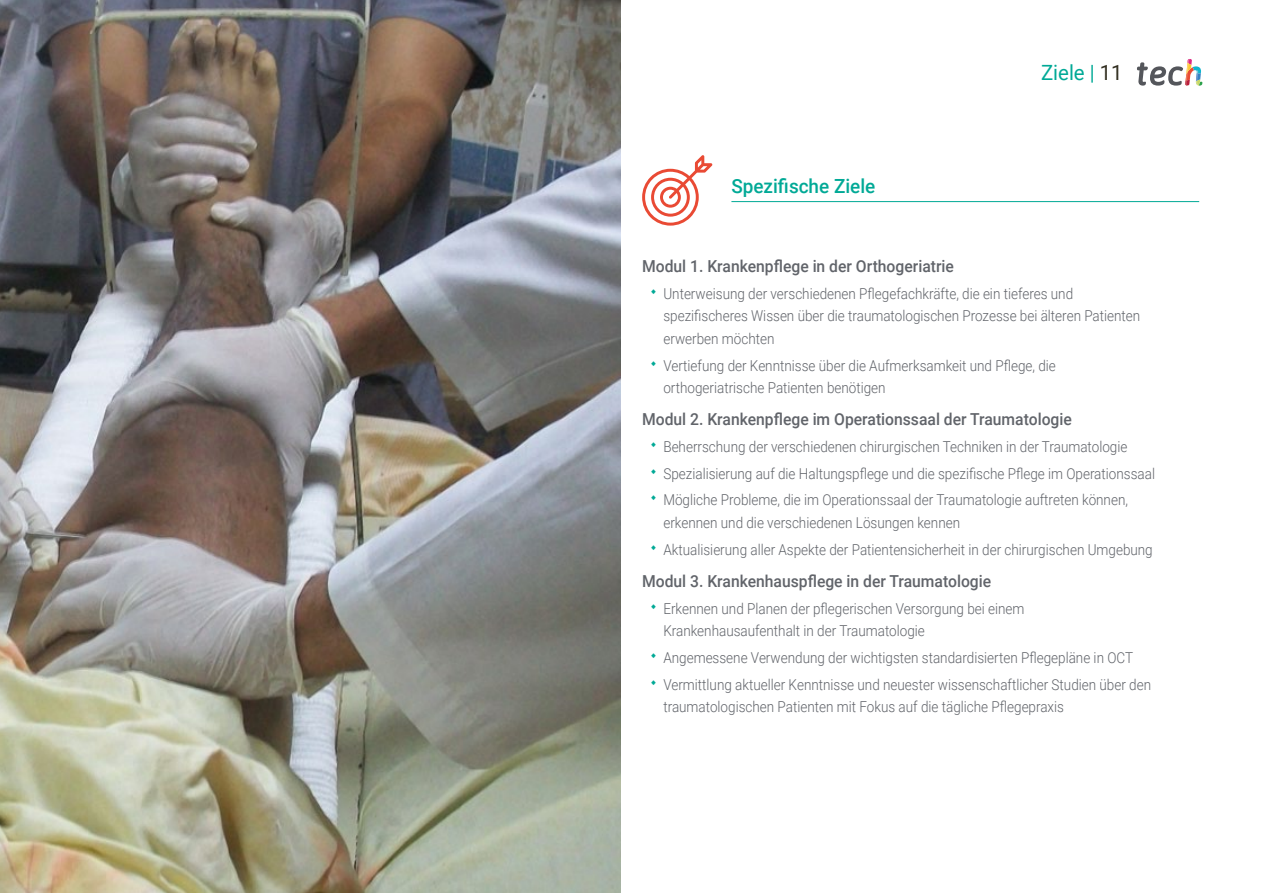
<style>
.page{position:relative;width:1263px;height:893px;background:#fff}
.page>*{position:absolute;margin:0;border:0;box-sizing:border-box;transform-origin:0 0}
.t1{font:21px "Roboto";color:#00a996}
.t2{font:500 19.5px "Roboto";color:#00a996}
.t3{font:500 16.5px "Roboto";color:#61646a;scale:.95 1}
.t4{font:300 15px/22.5px "Roboto";color:#61646a;scale:.9 1}
.s1{color:#312e20}
</style>
<div class="page">
<img style="left:0;top:0;width:621px;height:893px">
<svg style="left:1137px;top:59px;width:65px;height:27px"></svg>
<svg style="left:642px;top:155px;width:70px;height:71px"></svg>
<hr style="left:731px;top:201px;width:468px;height:1px;background:#00a996">
<h2 class="t2" style="left:731px;top:173px;width:145px">Spezifische Ziele</h2>
<h1 class="t1" style="left:1041px;top:57px;width:83px">Ziele | <span class="s1">11</span></h1>
<p class="t3" style="left:642px;top:255px;width:330px">Modul 1. Krankenpflege in der Orthogeriatrie</p>
<p class="t4" style="left:663px;top:282px;width:531px">Unterweisung der verschiedenen Pflegefachkräfte, die ein tieferes und spezifischeres Wissen über die traumatologischen Prozesse bei älteren Patienten erwerben möchten</p>
<p class="t4" style="left:663px;top:354px;width:438px">Vertiefung der Kenntnisse über die Aufmerksamkeit und Pflege, die orthogeriatrische Patienten benötigen</p>
<p class="t3" style="left:642px;top:408px;width:454px">Modul 2. Krankenpflege im Operationssaal der Traumatologie</p>
<p class="t4" style="left:663px;top:433px;width:548px;line-height:26.7px">Beherrschung der verschiedenen chirurgischen Techniken in der Traumatologie<br>Spezialisierung auf die Haltungspflege und die spezifische Pflege im Operationssaal<br>Mögliche Probleme, die im Operationssaal der Traumatologie auftreten können,</p>
<p class="t4" style="left:663px;top:509px;width:545px;line-height:26.7px">erkennen und die verschiedenen Lösungen kennen<br>Aktualisierung aller Aspekte der Patientensicherheit in der chirurgischen Umgebung</p>
<p class="t3" style="left:642px;top:569px;width:369px">Modul 3. Krankenhauspflege in der Traumatologie</p>
<p class="t4" style="left:663px;top:596px;width:403px">Erkennen und Planen der pflegerischen Versorgung bei einem<br>Krankenhausaufenthalt in der Traumatologie</p>
<p class="t4" style="left:663px;top:643px;width:543px;line-height:26.7px">Angemessene Verwendung der wichtigsten standardisierten Pflegepläne in OCT<br>Vermittlung aktueller Kenntnisse und neuester wissenschaftlicher Studien über den</p>
<p class="t4" style="left:663px;top:695px;width:447px">traumatologischen Patienten mit Fokus auf die tägliche Pflegepraxis</p>
</div>
